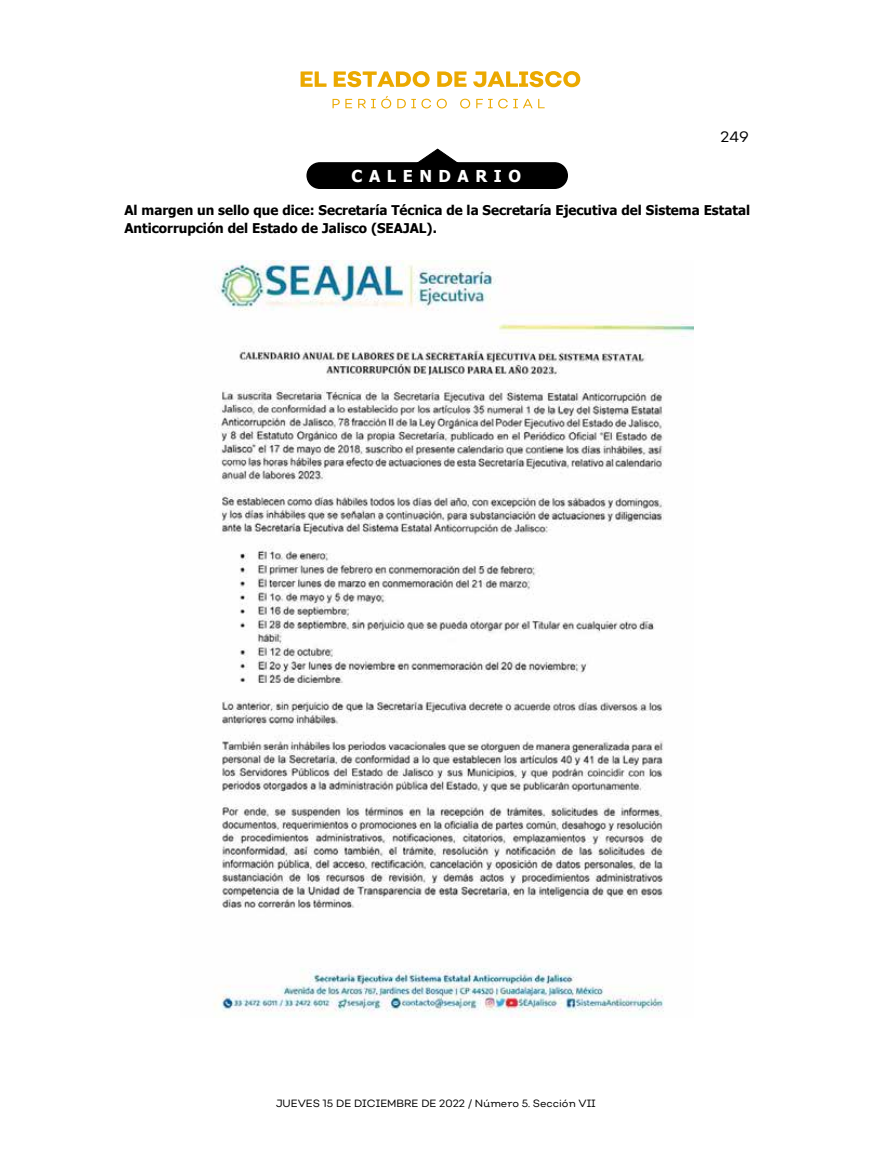
<style>
.page{position:relative;width:872px;height:1149px;background:#fff}
.page>*{position:absolute;margin:0;border:0;box-sizing:border-box;transform-origin:0 0}
.t1{font:700 16.35px "Tahoma";letter-spacing:.4em;color:#fff}
.t2{font:15px "Nutmeg Headline";color:#000}
.t3{font:700 13.35px/17.9px "Tahoma";color:#000}
.t4{font:10.5px "Nutmeg";color:#000}
</style>
<div class="page">
<svg style="left:300px;top:71px;width:26px;height:16px"></svg>
<svg style="left:334px;top:71px;width:95px;height:16px"></svg>
<svg style="left:437px;top:71px;width:29px;height:16px"></svg>
<svg style="left:473px;top:71px;width:107px;height:16px"></svg>
<svg style="left:332px;top:99px;width:20px;height:9px"></svg>
<svg style="left:358px;top:96px;width:33px;height:12px"></svg>
<svg style="left:397px;top:99px;width:34px;height:9px"></svg>
<svg style="left:437px;top:99px;width:10px;height:9px"></svg>
<svg style="left:460px;top:99px;width:10px;height:9px"></svg>
<svg style="left:476px;top:99px;width:16px;height:9px"></svg>
<svg style="left:498px;top:99px;width:34px;height:9px"></svg>
<svg style="left:538px;top:99px;width:6px;height:9px"></svg>
<img style="left:214px;top:260px;width:479px;height:754px">
<div style="left:307px;top:163px;width:260px;height:25px;background:#000;border-radius:13px"></div>
<div style="left:306px;top:162px;width:262px;height:27px;border:1px solid #000;border-radius:13px"></div>
<svg style="left:416px;top:149px;width:43px;height:15px"></svg>
<p class="t2" style="left:720px;top:127px;width:30px">249</p>
<p class="t1" style="left:351px;top:165px;width:171px">CALENDARIO</p>
<p class="t3" style="left:124px;top:200px;width:627px">Al margen un sello que dice: Secretaría Técnica de la Secretaría Ejecutiva del Sistema Estatal<br>Anticorrupción del Estado de Jalisco (SEAJAL).</p>
<p class="t4" style="left:276px;top:1096px;width:321px">JUEVES 15 DE DICIEMBRE DE 2022 / Número 5. Sección VII</p>
</div>
